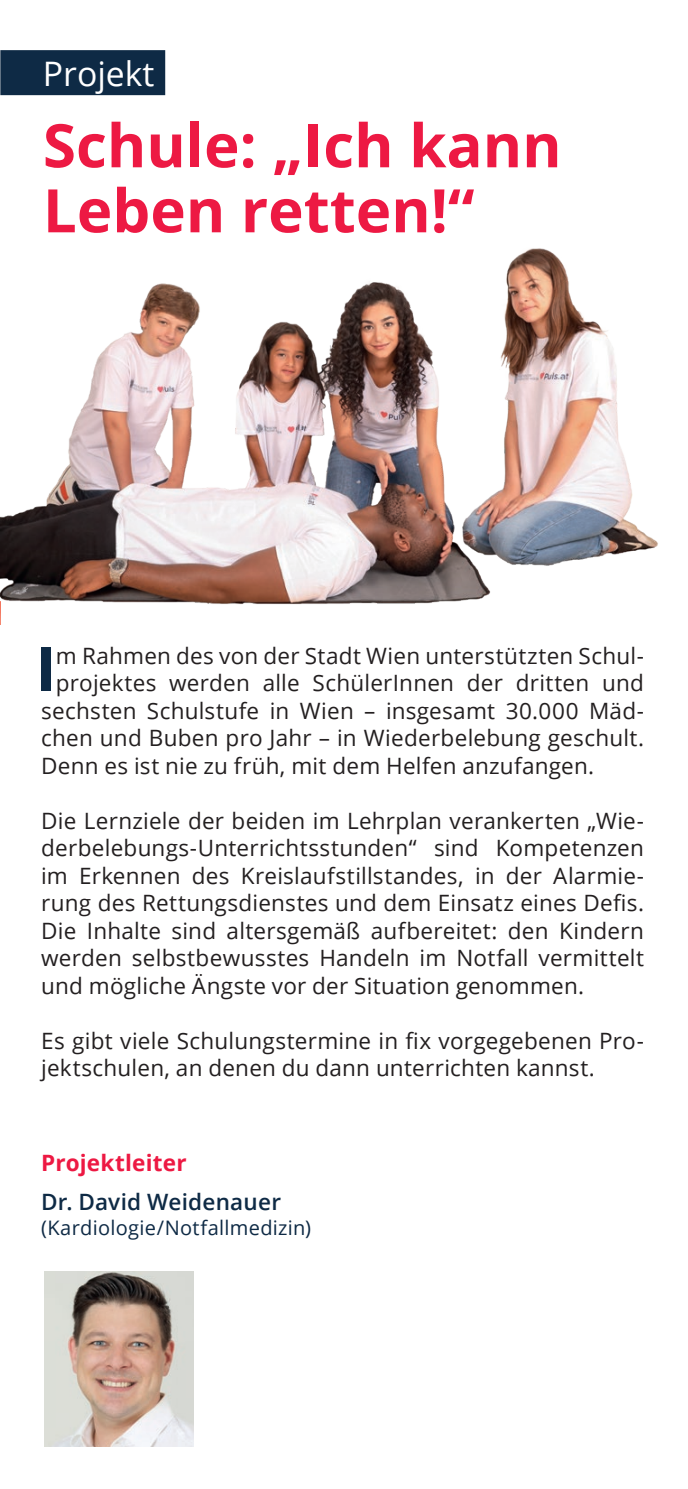
<style>
.page{position:relative;width:688px;height:1489px;background:#fff}
.page>*{position:absolute;margin:0;border:0;box-sizing:border-box;transform-origin:0 0}
.t1{font:700 61px "Open Sans";color:#0e2a45}
.t2{font:700 60px/65px "Open Sans";color:#ed1943}
.t3{font:33.75px "Open Sans";color:#fff}
.t4{font:22.5px/27.5px "Open Sans";letter-spacing:.01em;color:#231f20;text-align:justify}
.t5{font:600 22.5px "Open Sans";letter-spacing:.01em;color:#0e2a45}
.t6{font:700 22.5px "Open Sans";letter-spacing:.01em;color:#ed1943}
.t7{font:20px "Open Sans";letter-spacing:.015em;color:#0e2a45}
</style>
<div class="page">
<img style="left:0;top:248px;width:658px;height:377px">
<img style="left:44px;top:1271px;width:149px;height:175px">
<div style="left:0;top:50px;width:165px;height:45px;background:#0e2a45"></div>
<h3 class="t3" style="left:43px;top:50px;width:113px">Projekt</h3>
<h2 class="t2" style="left:43px;top:111px;width:520px">Schule: „Ich kann<br>Leben retten!“</h2>
<h1 class="t1" style="left:36px;top:626px;width:22px">I</h1>
<p class="t4" style="left:56px;top:641px;width:589px">m Rahmen des von der Stadt Wien unterstützten Schul-</p>
<p class="t4" style="left:56px;top:668px;width:589px">projektes werden alle SchülerInnen der dritten und</p>
<p class="t4" style="left:41px;top:696px;width:604px">sechsten Schulstufe in Wien – insgesamt 30.000 Mäd-</p>
<p class="t4" style="left:41px;top:723px;width:604px">chen und Buben pro Jahr – in Wiederbelebung geschult.</p>
<p class="t4" style="left:41px;top:751px;width:554px">Denn es ist nie zu früh, mit dem Helfen anzufangen.</p>
<p class="t4" style="left:41px;top:806px;width:604px">Die Lernziele der beiden im Lehrplan verankerten „Wie&shy;derbelebungs-Unterrichtsstunden“ sind Kompetenzen im Erkennen des Kreislaufstillstandes, in der Alarmie&shy;rung des Rettungsdienstes und dem Einsatz eines Defis.<br>Die Inhalte sind altersgemäß aufbereitet: den Kindern werden selbstbewusstes Handeln im Notfall vermittelt und mögliche Ängste vor der Situation genommen.</p>
<p class="t4" style="left:41px;top:1026px;width:604px">Es gibt viele Schulungstermine in fix vorgegebenen Pro&shy;jektschulen, an denen du dann unterrichten kannst.</p>
<p class="t6" style="left:41px;top:1146px;width:147px">Projektleiter</p>
<p class="t5" style="left:41px;top:1186px;width:241px">Dr. David Weidenauer</p>
<p class="t7" style="left:41px;top:1214px;width:271px">(Kardiologie/Notfallmedizin)</p>
</div>
